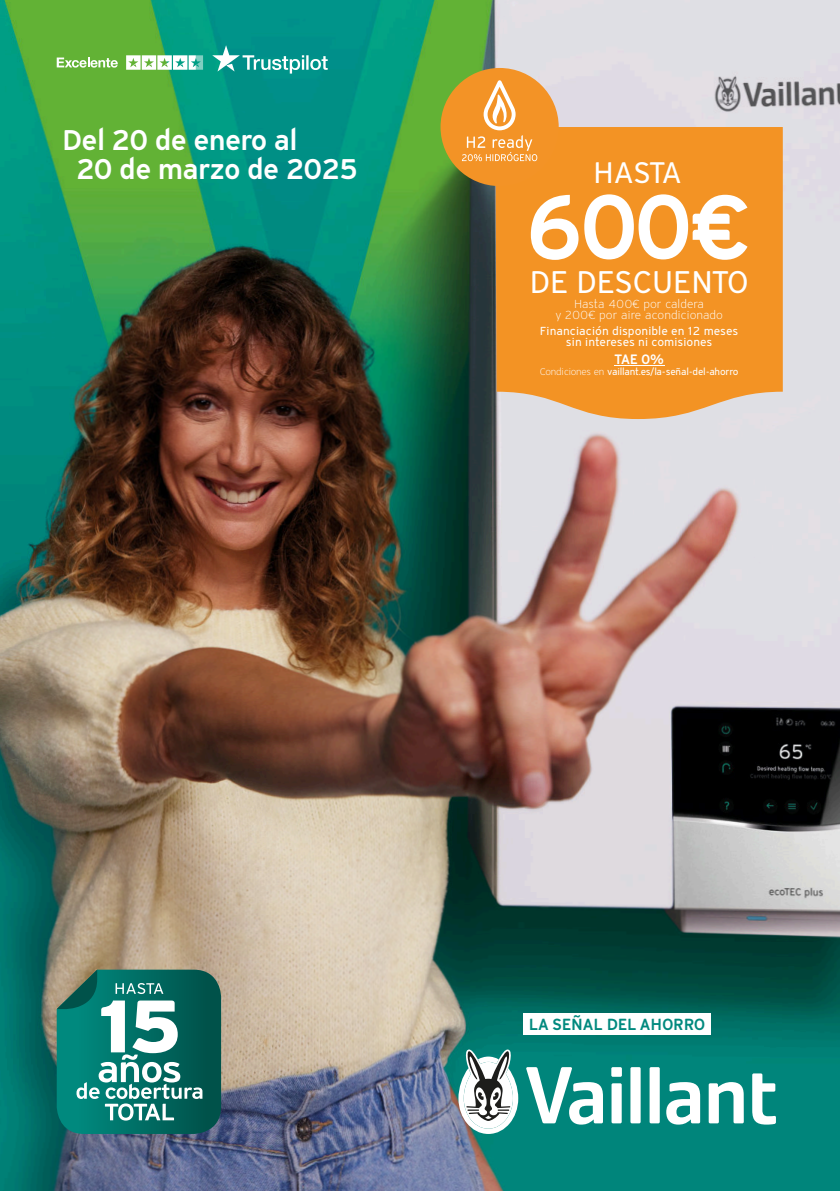
<style>
.page{position:relative;width:840px;height:1191px;background:#fff}
.page>*{position:absolute;margin:0;border:0;box-sizing:border-box;transform-origin:0 0}
.t1{font:600 90px "Vaillant 14";color:#fff}
.t2{font:31.8px "Vaillant 14";letter-spacing:-.025em;color:#fff}
.t3{font:30.2px "Vaillant 14";letter-spacing:-.06em;color:#fff}
.t4{font:600 29px/29px "Vaillant 14";letter-spacing:-.03em;color:#fff}
.t5{font:600 16.4px "Vaillant 14";letter-spacing:-.02em;color:#00897e}
.t6{font:600 13.8px "Vaillant 14";color:#fff}
.t7{font:11.8px/11.2px "Vaillant 14";letter-spacing:.005em;color:#fff;text-align:center}
.t8{font:300 11.8px/11.2px "Vaillant 14";color:#fff;text-align:center}
.t9{font:9.8px "Vaillant 14";letter-spacing:-.02em;color:#fff}
.s1{font-weight:300}
</style>
<div class="page">
<img style="left:0;top:0;width:839px;height:1191px">
<div style="left:495px;top:127px;width:287px;height:292px;background:#f39324"></div>
<svg style="left:212px;top:45px;width:116px;height:29px;background:#35a8a1"></svg>
<svg style="left:57px;top:58px;width:61px;height:10px"></svg>
<svg style="left:126px;top:55px;width:77px;height:15px"></svg>
<div style="left:523px;top:1014px;width:188px;height:21px;background:#fff"></div>
<svg style="left:458px;top:1049px;width:318px;height:85px"></svg>
<div style="left:440px;top:68px;width:118px;height:118px;background:#f39326;border-radius:50%"></div>
<svg style="left:462px;top:80px;width:75px;height:81px"></svg>
<hr style="left:614px;top:365px;width:50px;height:1px;background:#fff">
<svg style="left:57px;top:970px;width:164px;height:164px;background:#32877f"></svg>
<h3 class="t4" style="left:76px;top:128px;width:283px;text-indent:-14px">Del 20 de enero al<br>20 de marzo de 2025</h3>
<h3 class="t3" style="left:593px;top:160px;width:91px">HASTA</h3>
<h1 class="t1" style="left:525px;top:188px;width:229px">600€</h1>
<h2 class="t2" style="left:529px;top:267px;width:221px">DE DESCUENTO</h2>
<p class="t8" style="left:555px;top:299px;width:169px">Hasta 400€ por caldera<br>y 200€ por aire acondicionado</p>
<p class="t7" style="left:540px;top:326px;width:200px">Financiación disponible en 12 meses sin intereses ni comisiones</p>
<p class="t6" style="left:614px;top:353px;width:52px">TAE 0%</p>
<p class="t9" style="left:539px;top:367px;width:200px"><span class="s1">Condiciones en</span> vaillant.es/la-señal-del-ahorro</p>
<h3 class="t5" style="left:529px;top:1017px;width:178px">LA SEÑAL DEL AHORRO</h3>
</div>
